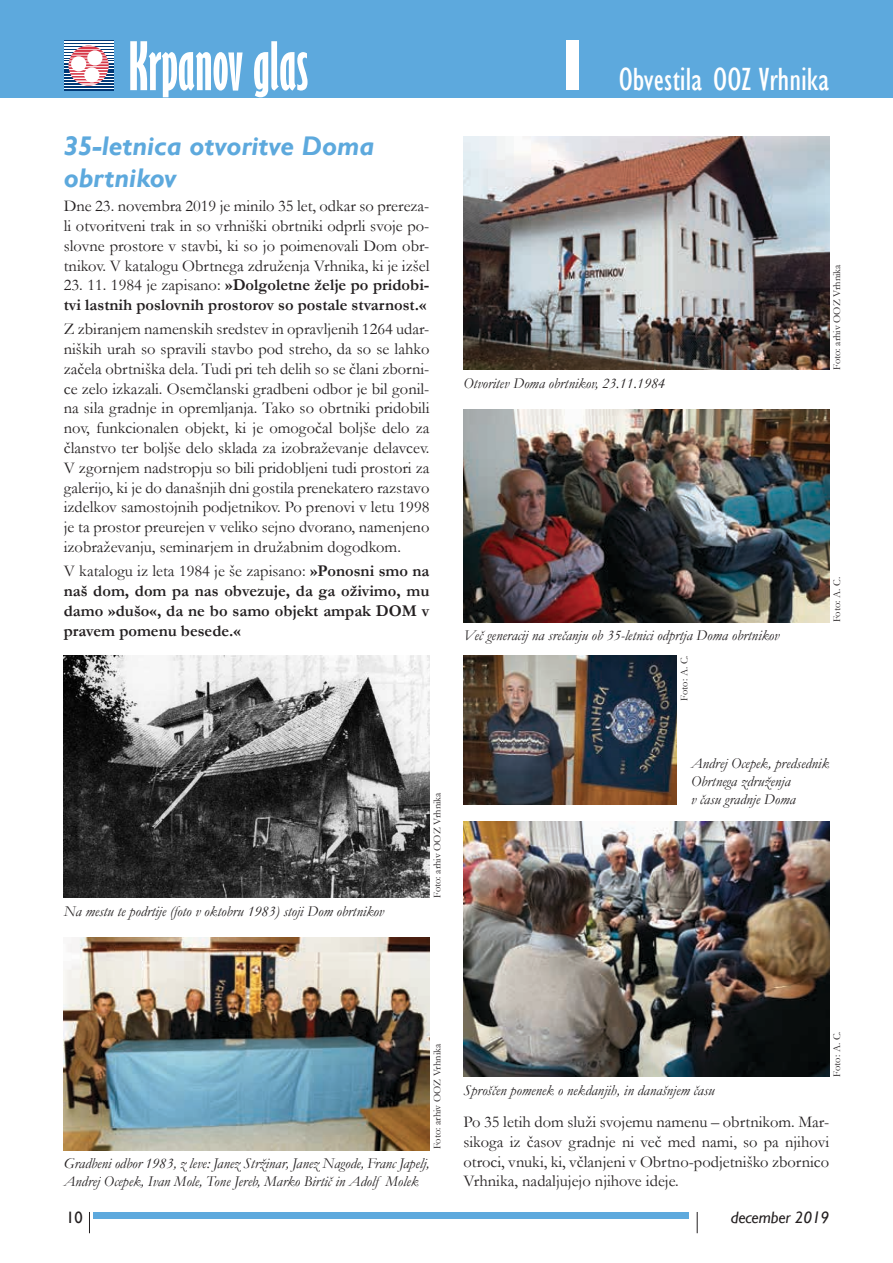
<style>
.page{position:relative;width:893px;height:1263px;background:#fff}
.page>*{position:absolute;margin:0;border:0;box-sizing:border-box;transform-origin:0 0}
.t1{font:700 extra-condensed 61.5px "Gill Sans";color:#fff}
.t2{font:condensed 33px "Gill Sans";color:#fff}
.t3{font:italic 700 27px/32.4px "Gill Sans";color:#5da9dd}
.t4{font:16.5px/19.8px "Garamond";color:#231f20;text-align:justify}
.t5{font:700 16.5px/19.8px "Garamond";color:#231f20}
.t6{font:italic 16.5px "Gill Sans";letter-spacing:-.01em;color:#231f20}
.t7{font:16.5px "Gill Sans";color:#231f20}
.t8{font:italic 15px/18px "Garamond";color:#231f20}
.t9{font:10.5px "Garamond";color:#231f20}
.s1{font-weight:400}
</style>
<div class="page">
<hr style="left:892px;top:136px;width:1px;height:1050px;background:#dce8f7">
<svg style="left:89px;top:1212px;width:1px;height:21px"></svg>
<div style="left:94px;top:1212px;width:595px;height:6px;background:#5da9dd"></div>
<svg style="left:697px;top:1212px;width:1px;height:21px"></svg>
<div style="left:0;top:0;width:893px;height:98px;background:#5da9dd"></div>
<div style="left:566px;top:41px;width:13px;height:49px;background:#fff"></div>
<svg style="left:64px;top:41px;width:49px;height:49px"></svg>
<hr style="left:64px;top:43px;width:49px;height:1px;background:#003976">
<hr style="left:64px;top:46px;width:49px;height:1px;background:#003976">
<hr style="left:64px;top:49px;width:49px;height:1px;background:#003976">
<hr style="left:64px;top:52px;width:49px;height:1px;background:#003976">
<hr style="left:64px;top:55px;width:49px;height:1px;background:#003976">
<hr style="left:64px;top:58px;width:49px;height:1px;background:#003976">
<hr style="left:64px;top:60px;width:49px;height:1px;background:#003976">
<hr style="left:64px;top:63px;width:49px;height:1px;background:#003976">
<hr style="left:64px;top:66px;width:49px;height:1px;background:#003976">
<hr style="left:64px;top:69px;width:49px;height:1px;background:#003976">
<hr style="left:64px;top:72px;width:49px;height:1px;background:#003976">
<hr style="left:64px;top:75px;width:49px;height:1px;background:#003976">
<hr style="left:64px;top:78px;width:49px;height:1px;background:#003976">
<hr style="left:64px;top:80px;width:49px;height:2px;background:#003976">
<hr style="left:64px;top:83px;width:49px;height:2px;background:#003976">
<hr style="left:64px;top:86px;width:49px;height:2px;background:#003976">
<hr style="left:64px;top:41px;width:49px;height:1px;background:#003976">
<hr style="left:64px;top:89px;width:49px;height:1px;background:#003976">
<svg style="left:69px;top:46px;width:40px;height:39px;background:#d7afbb"></svg>
<img style="left:64px;top:937px;width:365px;height:213px">
<img style="left:64px;top:655px;width:365px;height:243px">
<img style="left:463px;top:136px;width:366px;height:234px">
<img style="left:463px;top:409px;width:366px;height:213px">
<img style="left:463px;top:655px;width:213px;height:149px">
<img style="left:463px;top:821px;width:366px;height:256px">
<h1 class="t1" style="left:129px;top:29px;width:181px">Krpanov glas</h1>
<h3 class="t3" style="left:64px;top:130px;width:312px">35-letnica otvoritve Doma obrtnikov</h3>
<p class="t4" style="left:64px;top:196px;width:367px">Dne 23. novembra 2019 je minilo 35 let, odkar so prereza&shy;li otvoritveni trak in so vrhniški obrtniki odprli svoje po&shy;slovne prostore v stavbi, ki so jo poimenovali Dom obr&shy;tnikov. V katalogu Obrtnega združenja Vrhnika, ki je izšel</p>
<p class="t5" style="left:64px;top:275px;width:367px"><span class="s1">23. 11. 1984 je zapisano:</span> »Dolgoletne želje po pridobi&shy;tvi lastnih poslovnih prostorov so postale stvarnost.«</p>
<p class="t4" style="left:64px;top:319px;width:367px">Z zbiranjem namenskih sredstev in opravljenih 1264 udar&shy;niških urah so spravili stavbo pod streho, da so se lahko začela obrtniška dela. Tudi pri teh delih so se člani zborni&shy;ce zelo izkazali. Osemčlanski gradbeni odbor je bil gonil&shy;na sila gradnje in opremljanja. Tako so obrtniki pridobili nov, funkcionalen objekt, ki je omogočal boljše delo za članstvo ter boljše delo sklada za izobraževanje delavcev.<br>V zgornjem nadstropju so bili pridobljeni tudi prostori za galerijo, ki je do današnjih dni gostila prenekatero razstavo izdelkov samostojnih podjetnikov. Po prenovi v letu 1998 je ta prostor preurejen v veliko sejno dvorano, namenjeno izobraževanju, seminarjem in družabnim dogodkom.</p>
<p class="t5" style="left:64px;top:561px;width:367px;text-align:justify"><span class="s1">V katalogu iz leta 1984 je še zapisano:</span> »Ponosni smo na naš dom, dom pa nas obvezuje, da ga oživimo, mu damo »dušo«, da ne bo samo objekt ampak DOM v pravem pomenu besede.«</p>
<p class="t8" style="left:64px;top:902px;width:322px">Na mestu te podrtije (foto v oktobru 1983) stoji Dom obrtnikov</p>
<p class="t9" style="left:430px;top:898px;width:107px;rotate:-90deg">Foto: arhiv OOZ Vrhnika</p>
<h2 class="t2" style="left:619px;top:59px;width:212px">Obvestila OOZ Vrhnika</h2>
<p class="t8" style="left:463px;top:374px;width:203px">Otvoritev Doma obrtnikov, 23.11.1984</p>
<p class="t9" style="left:830px;top:370px;width:107px;rotate:-90deg">Foto: arhiv OOZ Vrhnika</p>
<p class="t8" style="left:463px;top:626px;width:317px">Več generacij na srečanju ob 35-letnici odprtja Doma obrtnikov</p>
<p class="t9" style="left:677px;top:700px;width:47px;rotate:-90deg">Foto: A. C.</p>
<p class="t9" style="left:830px;top:622px;width:47px;rotate:-90deg">Foto: A. C.</p>
<p class="t8" style="left:691px;top:754px;width:140px">Andrej Ocepek, predsednik<br>Obrtnega združenja<br>v času gradnje Doma</p>
<p class="t9" style="left:430px;top:1149px;width:107px;rotate:-90deg">Foto: arhiv OOZ Vrhnika</p>
<p class="t9" style="left:830px;top:1077px;width:47px;rotate:-90deg">Foto: A. C.</p>
<p class="t8" style="left:463px;top:1081px;width:253px">Sproščen pomenek o nekdanjih, in današnjem času</p>
<p class="t4" style="left:463px;top:1111px;width:367px">Po 35 letih dom služi svojemu namenu – obrtnikom. Mar&shy;sikoga iz časov gradnje ni več med nami, so pa njihovi otroci, vnuki, ki, včlanjeni v Obrtno-podjetniško zbornico Vrhnika, nadaljujejo njihove ideje.</p>
<p class="t8" style="left:64px;top:1154px;width:367px">Gradbeni odbor 1983, z leve: Janez Stržinar, Janez Nagode, Franc Japelj,<br>Andrej Ocepek, Ivan Mole, Tone Jereb, Marko Birtič in Adolf Molek</p>
<p class="t7" style="left:66px;top:1208px;width:18px">10</p>
<p class="t6" style="left:731px;top:1208px;width:100px">december 2019</p>
</div>
